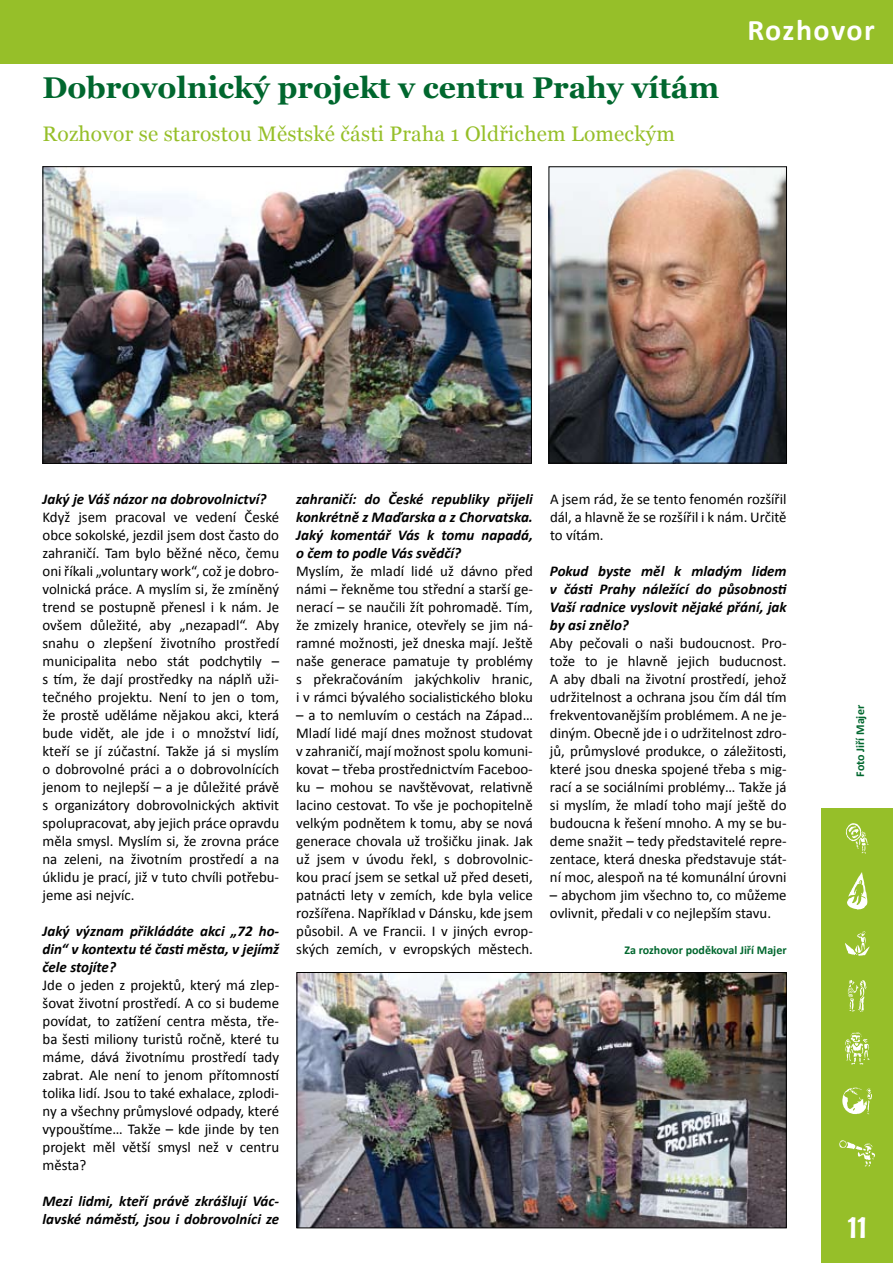
<style>
.page{position:relative;width:893px;height:1263px;background:#fff}
.page>*{position:absolute;margin:0;border:0;box-sizing:border-box;transform-origin:0 0}
.t1{font:34.5px "Berlin Sans FB";color:#fff}
.t2{font:700 30px "Georgia";color:#00672e}
.t3{font:700 30px "Calibri";letter-spacing:.045em;color:#fff}
.t4{font:21px "Georgia";letter-spacing:.01em;color:#96bf29}
.t5{font:15px/18px "Calibri";color:#000;text-align:justify}
.t6{font:italic 700 15px/18px "Calibri";color:#000;text-align:justify}
.t7{font:700 12px "Calibri";color:#00672e}
</style>
<div class="page">
<div style="left:821px;top:809px;width:72px;height:454px;background:#96bf29"></div>
<svg style="left:846px;top:823px;width:22px;height:30px"></svg>
<svg style="left:839px;top:1140px;width:36px;height:26px"></svg>
<svg style="left:842px;top:1087px;width:30px;height:27px"></svg>
<svg style="left:845px;top:1032px;width:24px;height:33px"></svg>
<svg style="left:848px;top:980px;width:19px;height:32px"></svg>
<svg style="left:845px;top:931px;width:24px;height:25px"></svg>
<div style="left:0;top:0;width:893px;height:63px;background:#96bf29"></div>
<svg style="left:847px;top:872px;width:21px;height:38px"></svg>
<img style="left:551px;top:168px;width:234px;height:293px">
<div style="left:549px;top:166px;width:238px;height:297px;border:1px solid #000"></div>
<img style="left:45px;top:168px;width:485px;height:294px">
<div style="left:43px;top:166px;width:489px;height:298px;border:1px solid #000"></div>
<img style="left:298px;top:974px;width:487px;height:252px">
<div style="left:296px;top:972px;width:491px;height:256px;border:1px solid #000"></div>
<h2 class="t2" style="left:42px;top:69px;width:678px">Dobrovolnický projekt v centru Prahy vítám</h2>
<h3 class="t4" style="left:43px;top:121px;width:634px">Rozhovor se starostou Městské části Praha 1 Oldřichem Lomeckým</h3>
<h2 class="t3" style="left:747px;top:8px;width:129px">Rozhovor</h2>
<p class="t6" style="left:43px;top:490px;width:225px">Jaký je Váš názor na dobrovolnictví?</p>
<p class="t5" style="left:43px;top:508px;width:238px">Když jsem pracoval ve vedení České obce sokolské, jezdil jsem dost často do zahraničí. Tam bylo běžné něco, čemu oni říkali „voluntary work“, což je dobro&shy;volnická práce. A myslím si, že zmíněný trend se postupně přenesl i k nám. Je ovšem důležité, aby „nezapadl“. Aby snahu o zlepšení životního prostředí municipalita nebo stát podchytily – s tím, že dají prostředky na náplň uži&shy;tečného projektu. Není to jen o tom, že prostě uděláme nějakou akci, která bude vidět, ale jde i o množství lidí, kteří se jí zúčastní. Takže já si myslím o dobrovolné práci a o dobrovolnících jenom to nejlepší – a je důležité právě s organizátory dobrovolnických aktivit spolupracovat, aby jejich práce opravdu měla smysl. Myslím si, že zrovna práce na zeleni, na životním prostředí a na úklidu je prací, již v tuto chvíli potřebu&shy;jeme asi nejvíc.</p>
<p class="t6" style="left:43px;top:922px;width:238px">Jaký význam přikládáte akci „72 ho&shy;din“ v kontextu té časti města, v jejímž čele stojíte?</p>
<p class="t5" style="left:43px;top:976px;width:238px">Jde o jeden z projektů, který má zlep&shy;šovat životní prostředí. A co si budeme povídat, to zatížení centra města, tře&shy;ba šesti miliony turistů ročně, které tu máme, dává životnímu prostředí tady zabrat. Ale není to jenom přítomností tolika lidí. Jsou to také exhalace, zplodi&shy;ny a všechny průmyslové odpady, které vypouštíme… Takže – kde jinde by ten projekt měl větší smysl než v centru města?</p>
<p class="t6" style="left:43px;top:1192px;width:238px">Mezi lidmi, kteří právě zkrášlují Vác&shy;lavské náměstí, jsou i dobrovolníci ze</p>
<p class="t6" style="left:296px;top:490px;width:238px">zahraničí: do České republiky přijeli konkrétně z Maďarska a z Chorvatska.<br>Jaký komentář Vás k tomu napadá, o čem to podle Vás svědčí?</p>
<p class="t5" style="left:296px;top:562px;width:238px">Myslím, že mladí lidé už dávno před námi – řekněme tou střední a starší ge&shy;nerací – se naučili žít pohromadě. Tím, že zmizely hranice, otevřely se jim ná&shy;ramné možnosti, jež dneska mají. Ještě naše generace pamatuje ty problémy s překračováním jakýchkoliv hranic, i v rámci bývalého socialistického bloku</p>
<p class="t5" style="left:296px;top:706px;width:238px">– a to nemluvím o cestách na Západ… Mladí lidé mají dnes možnost studovat v zahraničí, mají možnost spolu komuni&shy;kovat – třeba prostřednictvím Faceboo&shy;ku – mohou se navštěvovat, relativně lacino cestovat. To vše je pochopitelně velkým podnětem k tomu, aby se nová generace chovala už trošičku jinak. Jak už jsem v úvodu řekl, s dobrovolnic&shy;kou prací jsem se setkal už před deseti, patnácti lety v zemích, kde byla velice rozšířena. Například v Dánsku, kde jsem působil. A ve Francii. I v jiných evrop&shy;ských zemích, v evropských městech.</p>
<p class="t5" style="left:550px;top:490px;width:238px">A jsem rád, že se tento fenomén rozšířil dál, a hlavně že se rozšířil i k nám. Určitě to vítám.</p>
<p class="t6" style="left:550px;top:562px;width:239px">Pokud byste měl k mladým lidem v části Prahy náležící do působnosti Vaší radnice vyslovit nějaké přání, jak by asi znělo?</p>
<p class="t5" style="left:550px;top:634px;width:238px">Aby pečovali o naši budoucnost. Pro&shy;tože to je hlavně jejich buducnost.<br>A aby dbali na životní prostředí, jehož udržitelnost a ochrana jsou čím dál tím frekventovanějším problémem. A ne je&shy;diným. Obecně jde i o udržitelnost zdro&shy;jů, průmyslové produkce, o záležitosti, které jsou dneska spojené třeba s mig&shy;rací a se sociálními problémy… Takže já si myslím, že mladí toho mají ještě do budoucna k řešení mnoho. A my se bu&shy;deme snažit – tedy představitelé repre&shy;zentace, která dneska představuje stát&shy;ní moc, alespoň na té komunální úrovni</p>
<p class="t5" style="left:550px;top:886px;width:238px">– abychom jim všechno to, co můžeme ovlivnit, předali v co nejlepším stavu.</p>
<p class="t7" style="left:624px;top:942px;width:164px">Za rozhovor poděkoval Jiří Majer</p>
<p class="t7" style="left:852px;top:777px;width:73px;rotate:-90deg">Foto Jiří Majer</p>
<h1 class="t1" style="left:848px;top:1207px;width:21px">11</h1>
</div>
